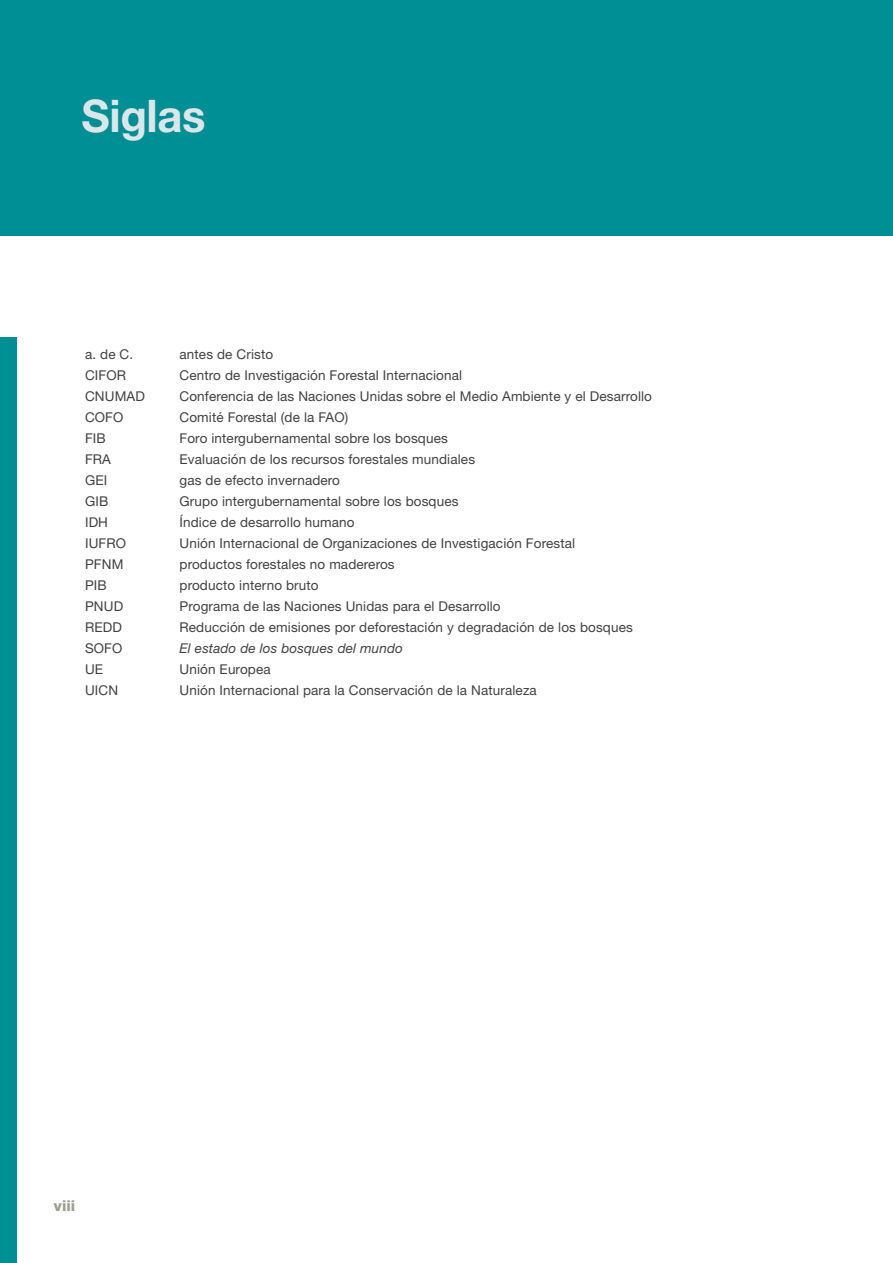
<style>
.page{position:relative;width:893px;height:1263px;background:#fff}
.page>*{position:absolute;margin:0;border:0;box-sizing:border-box;transform-origin:0 0}
.t1{font:700 45px "Helvetica Neue LT Std";letter-spacing:-.01em;color:#dce6e8}
.t2{font:800 15px "Helvetica Neue LT Std";color:#9c9d8c}
.t3{font:13.5px "Helvetica Neue LT Std";letter-spacing:.01em;color:#414042}
.t4{font:italic 13.5px "Helvetica Neue LT Std";letter-spacing:.01em;color:#414042}
</style>
<div class="page">
<div style="left:0;top:337px;width:17px;height:926px;background:#008f95"></div>
<div style="left:0;top:0;width:893px;height:235px;background:#008f95"></div>
<h1 class="t1" style="left:82px;top:88px;width:125px">Siglas</h1>
<h1 class="t1" style="left:82px;top:88px;width:195px">Resumen</h1>
<p class="t3" style="left:85px;top:346px;width:50px">a. de C.</p>
<p class="t3" style="left:180px;top:346px;width:95px">antes de Cristo</p>
<p class="t3" style="left:85px;top:367px;width:43px">CIFOR</p>
<p class="t3" style="left:180px;top:367px;width:284px">Centro de Investigación Forestal Internacional</p>
<p class="t3" style="left:85px;top:388px;width:61px">CNUMAD</p>
<p class="t3" style="left:180px;top:388px;width:474px">Conferencia de las Naciones Unidas sobre el Medio Ambiente y el Desarrollo</p>
<p class="t3" style="left:85px;top:409px;width:40px">COFO</p>
<p class="t3" style="left:180px;top:409px;width:170px">Comité Forestal (de la FAO)</p>
<p class="t3" style="left:85px;top:430px;width:22px">FIB</p>
<p class="t3" style="left:180px;top:430px;width:270px">Foro intergubernamental sobre los bosques</p>
<p class="t3" style="left:85px;top:451px;width:28px">FRA</p>
<p class="t3" style="left:180px;top:451px;width:297px">Evaluación de los recursos forestales mundiales</p>
<p class="t3" style="left:85px;top:472px;width:24px">GEI</p>
<p class="t3" style="left:180px;top:472px;width:162px">gas de efecto invernadero</p>
<p class="t3" style="left:85px;top:493px;width:25px">GIB</p>
<p class="t3" style="left:180px;top:493px;width:280px">Grupo intergubernamental sobre los bosques</p>
<p class="t3" style="left:85px;top:514px;width:25px">IDH</p>
<p class="t3" style="left:180px;top:514px;width:177px">Índice de desarrollo humano</p>
<p class="t3" style="left:85px;top:535px;width:43px">IUFRO</p>
<p class="t3" style="left:180px;top:535px;width:397px">Unión Internacional de Organizaciones de Investigación Forestal</p>
<p class="t3" style="left:85px;top:556px;width:40px">PFNM</p>
<p class="t3" style="left:180px;top:556px;width:217px">productos forestales no madereros</p>
<p class="t3" style="left:85px;top:577px;width:23px">PIB</p>
<p class="t3" style="left:180px;top:577px;width:141px">producto interno bruto</p>
<p class="t3" style="left:85px;top:598px;width:40px">PNUD</p>
<p class="t3" style="left:180px;top:598px;width:323px">Programa de las Naciones Unidas para el Desarrollo</p>
<p class="t3" style="left:85px;top:619px;width:38px">REDD</p>
<p class="t3" style="left:180px;top:619px;width:455px">Reducción de emisiones por deforestación y degradación de los bosques</p>
<p class="t3" style="left:85px;top:640px;width:39px">SOFO</p>
<p class="t4" style="left:180px;top:640px;width:225px">El estado de los bosques del mundo</p>
<p class="t3" style="left:85px;top:661px;width:20px">UE</p>
<p class="t3" style="left:180px;top:661px;width:93px">Unión Europea</p>
<p class="t3" style="left:85px;top:682px;width:35px">UICN</p>
<p class="t3" style="left:180px;top:682px;width:359px">Unión Internacional para la Conservación de la Naturaleza</p>
<p class="t2" style="left:54px;top:1197px;width:23px">viii</p>
</div>
